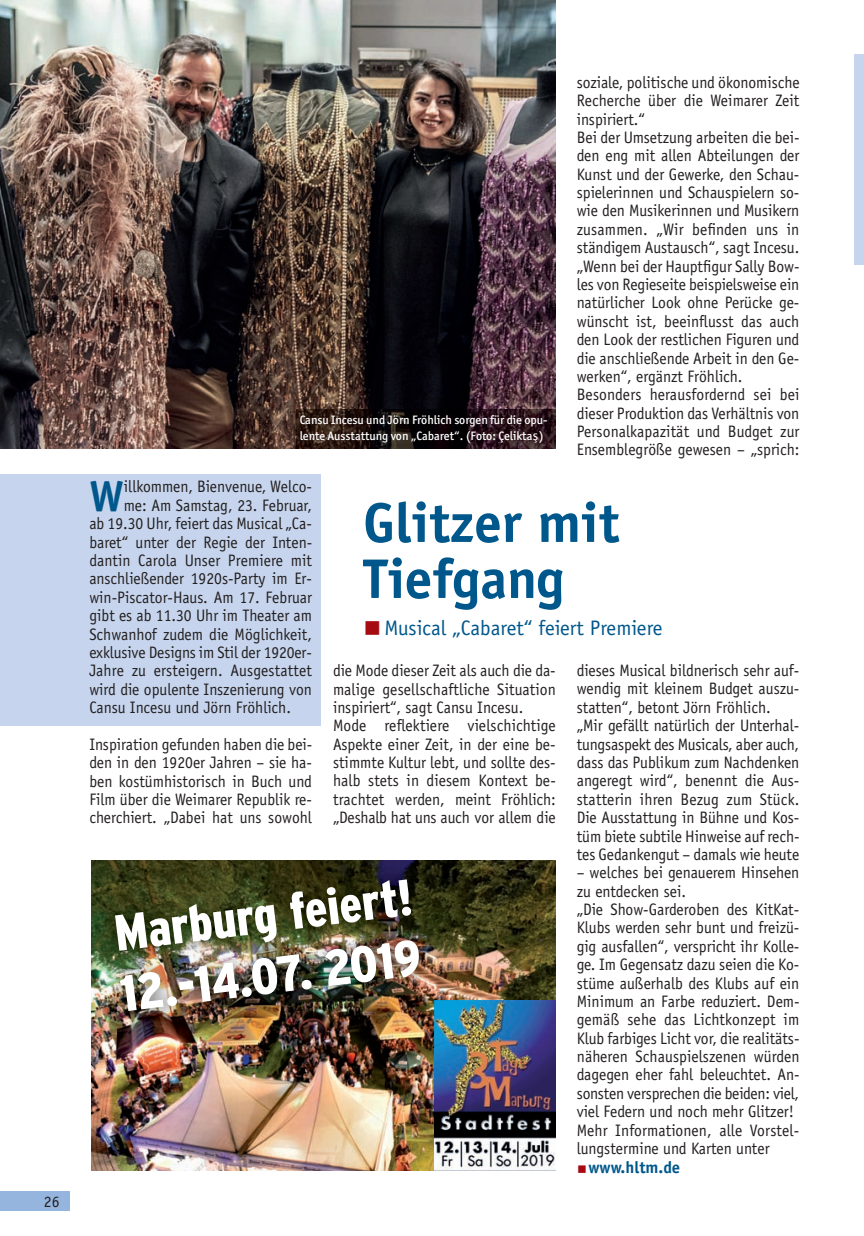
<style>
.page{position:relative;width:864px;height:1236px;background:#fff}
.page>*{position:absolute;margin:0;border:0;box-sizing:border-box;transform-origin:0 0}
.t1{font:700 56px/56px "Officina Sans";color:#00578b}
.t2{font:900 condensed 50.75px/60.9px "Interstate";color:#fff}
.t3{font:700 43.4px "Officina Sans";color:#00578b}
.t4{font:21px "Officina Sans";color:#00578b}
.t5{font:16.62px/18.4px "Officina Sans";color:#231f20;scale:.94 1}
.t6{font:700 16.62px "Officina Sans";color:#00578b}
.t7{font:15.75px "Officina Sans";color:#231f20}
.t8{font:500 12.25px/15.8px "Officina San ITC";color:#fff}
.s1{font-family:"Lucida Grande";font-weight:400}
.s2{font-family:"Ping Fang HK";font-weight:600;font-size:19.25px;color:#a70b12}
.s3{font-family:"Ping Fang HK";font-weight:600;font-size:10.5px;color:#a70b12}
</style>
<div class="page">
<div style="left:853px;top:55px;width:10px;height:210px;background:#c6d5ed"></div>
<div style="left:0;top:474px;width:320px;height:252px;background:#c6d5ed"></div>
<div style="left:0;top:1191px;width:69px;height:19px;background:#95b5de"></div>
<img style="left:0;top:0;width:555px;height:449px">
<img style="left:296px;top:409px;width:259px;height:39px">
<img style="left:91px;top:860px;width:464px;height:310px">
<img style="left:434px;top:1000px;width:121px;height:170px">
<img style="left:91px;top:860px;width:395px;height:231px">
<img style="left:434px;top:1000px;width:57px;height:49px">
<p class="t7" style="left:44px;top:1195px;width:17px">26</p>
<p class="t8" style="left:299px;top:413px;width:249px">Cansu Incesu und Jörn Fröhlich sorgen für die opu&shy;lente Ausstattung von „Cabaret“. (Foto: Çelikta<span class="s1">ş</span>)</p>
<p class="t5" style="left:576px;top:74px;width:238px">soziale, politische und ökonomische Recherche über die Weimarer Zeit inspiriert.“<br>Bei der Umsetzung arbeiten die bei&shy;den eng mit allen Abteilungen der Kunst und der Gewerke, den Schau&shy;spielerinnen und Schauspielern so&shy;wie den Musikerinnen und Musikern zusammen. „Wir befinden uns in ständigem Austausch“, sagt Incesu. „Wenn bei der Hauptfigur Sally Bow&shy;les von Regieseite beispielsweise ein natürlicher Look ohne Perücke ge&shy;wünscht ist, beeinflusst das auch den Look der restlichen Figuren und die anschließende Arbeit in den Ge&shy;werken“, ergänzt Fröhlich.<br>Besonders herausfordernd sei bei dieser Produktion das Verhältnis von Personalkapazität und Budget zur Ensemblegröße gewesen – „sprich:</p>
<p class="t3" style="left:89px;top:479px;width:36px">W</p>
<p class="t5" style="left:124px;top:479px;width:201px">illkommen, Bienvenue, Welco-</p>
<p class="t5" style="left:124px;top:497px;width:201px">me: Am Samstag, 23. Februar,</p>
<p class="t5" style="left:89px;top:515px;width:238px">ab 19.30 Uhr, feiert das Musical „Ca-</p>
<p class="t5" style="left:89px;top:534px;width:238px">baret“ unter der Regie der Inten-</p>
<p class="t5" style="left:89px;top:552px;width:238px">dantin Carola Unser Premiere mit</p>
<p class="t5" style="left:89px;top:571px;width:238px">anschließender 1920s-Party im Er-</p>
<p class="t5" style="left:89px;top:589px;width:238px">win-Piscator-Haus. Am 17. Februar</p>
<p class="t5" style="left:89px;top:607px;width:238px">gibt es ab 11.30 Uhr im Theater am</p>
<p class="t5" style="left:89px;top:626px;width:238px">Schwanhof zudem die Möglichkeit,</p>
<p class="t5" style="left:89px;top:644px;width:238px">exklusive Designs im Stil der 1920er-</p>
<p class="t5" style="left:89px;top:662px;width:238px">Jahre zu ersteigern. Ausgestattet</p>
<p class="t5" style="left:89px;top:681px;width:238px">wird die opulente Inszenierung von</p>
<p class="t5" style="left:89px;top:699px;width:216px">Cansu Incesu und Jörn Fröhlich.</p>
<p class="t5" style="left:89px;top:736px;width:239px;text-align:justify">Inspiration gefunden haben die bei&shy;den in den 1920er Jahren – sie ha&shy;ben kostümhistorisch in Buch und Film über die Weimarer Republik re&shy;cherchiert. „Dabei hat uns sowohl</p>
<p class="t1" style="left:363px;top:499px;width:258px">Glitzer mit<br>Tiefgang</p>
<p class="t4" style="left:363px;top:619px;width:301px"><span class="s2">■</span>Musical „Cabaret“ feiert Premiere</p>
<p class="t5" style="left:576px;top:662px;width:238px">dieses Musical bildnerisch sehr auf&shy;wendig mit kleinem Budget auszu&shy;statten“, betont Jörn Fröhlich. „Mir gefällt natürlich der Unterhal&shy;tungsaspekt des Musicals, aber auch, dass das Publikum zum Nachdenken angeregt wird“, benennt die Aus&shy;statterin ihren Bezug zum Stück.<br>Die Ausstattung in Bühne und Kos&shy;tüm biete subtile Hinweise auf rech&shy;tes Gedankengut – damals wie heute</p>
<p class="t5" style="left:576px;top:864px;width:238px">– welches bei genauerem Hinsehen zu entdecken sei.<br>„Die Show-Garderoben des KitKat-Klubs werden sehr bunt und freizü&shy;gig ausfallen“, verspricht ihr Kolle&shy;ge. Im Gegensatz dazu seien die Ko&shy;stüme außerhalb des Klubs auf ein Minimum an Farbe reduziert. Dem&shy;gemäß sehe das Lichtkonzept im Klub farbiges Licht vor, die realitäts&shy;näheren Schauspielszenen würden dagegen eher fahl beleuchtet. An&shy;sonsten versprechen die beiden: viel, viel Federn und noch mehr Glitzer!<br>Mehr Informationen, alle Vorstel&shy;lungstermine und Karten unter</p>
<p class="t6" style="left:576px;top:1160px;width:105px"><span class="s3">■</span>www.hltm.de</p>
<p class="t5" style="left:333px;top:662px;width:238px">die Mode dieser Zeit als auch die da&shy;malige gesellschaftliche Situation inspiriert“, sagt Cansu Incesu.<br>Mode reflektiere vielschichtige Aspekte einer Zeit, in der eine be&shy;stimmte Kultur lebt, und sollte des&shy;halb stets in diesem Kontext be&shy;trachtet werden, meint Fröhlich: „Deshalb hat uns auch vor allem die</p>
<p class="t2" style="left:109px;top:903px;width:304px;rotate:-7deg">Marburg feiert!<br>12.-14.07. 2019</p>
</div>
